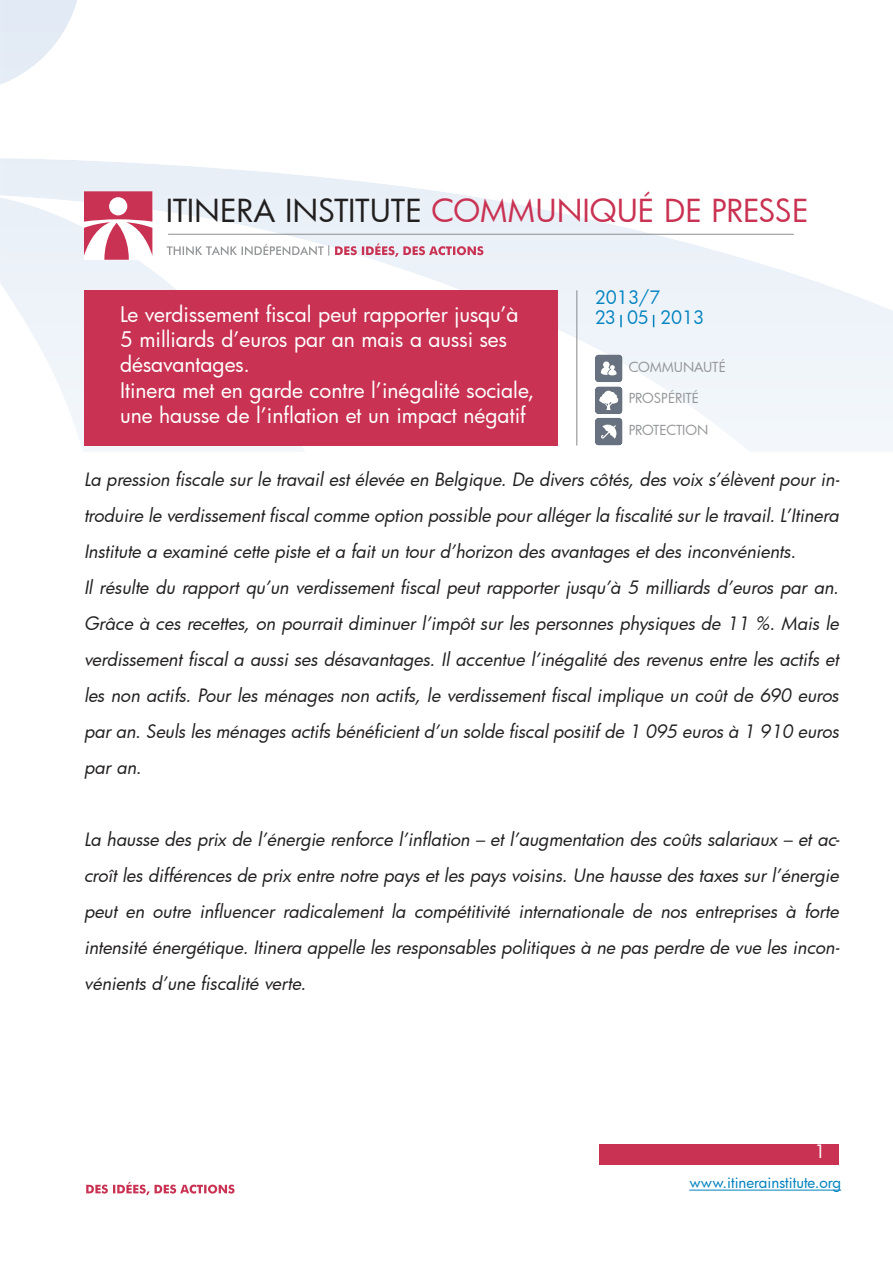
<style>
.page{position:relative;width:893px;height:1263px;background:#fff}
.page>*{position:absolute;margin:0;border:0;box-sizing:border-box;transform-origin:0 0}
.t1{font:31.05px "Futura";color:#c93252}
.t2{font:21px/25.2px "Futura";color:#fff}
.t3{font:italic 18px/36px "Futura";color:#221f1f}
.t4{font:18px "Futura";color:#0082bf}
.t5{font:18px "Futura";color:#fff}
.t6{font:15px "Futura";color:#0082bf}
.t7{font:13.5px "Futura";letter-spacing:-.005em;color:#939597}
.s1{color:#221f1f}
</style>
<div class="page">
<img style="left:0;top:1px;width:893px;height:450px">
<div style="left:599px;top:1144px;width:240px;height:21px;background:#c93252"></div>
<hr style="left:689px;top:1189px;width:152px;height:1px;background:#0082bf">
<div style="left:84px;top:290px;width:473px;height:156px;background:#c93252"></div>
<hr style="left:576px;top:290px;width:1px;height:156px;background:#939597">
<svg style="left:84px;top:191px;width:68px;height:69px"></svg>
<hr style="left:168px;top:234px;width:626px;height:1px;background:#939597">
<svg style="left:335px;top:243px;width:148px;height:14px;background:#e0b3c2"></svg>
<svg style="left:167px;top:244px;width:162px;height:12px"></svg>
<img style="left:595px;top:354px;width:28px;height:28px">
<svg style="left:601px;top:361px;width:16px;height:14px"></svg>
<img style="left:595px;top:418px;width:28px;height:28px">
<svg style="left:601px;top:425px;width:15px;height:14px"></svg>
<img style="left:595px;top:386px;width:28px;height:28px">
<svg style="left:599px;top:391px;width:19px;height:19px"></svg>
<svg style="left:620px;top:315px;width:2px;height:12px"></svg>
<svg style="left:653px;top:315px;width:1px;height:12px"></svg>
<svg style="left:86px;top:1182px;width:149px;height:13px"></svg>
<h1 class="t1" style="left:166px;top:196px;width:644px"><span class="s1">ITINERA INSTITUTE</span> COMMUNIQUÉ DE PRESSE</h1>
<p class="t2" style="left:120px;top:301px;width:416px">Le verdissement fiscal peut rapporter jusqu’à 5 milliards d’euros par an mais a aussi ses désavantages.<br>Itinera met en garde contre l’inégalité sociale, une hausse de l’inflation et un impact négatif</p>
<p class="t4" style="left:595px;top:288px;width:67px">2013/7</p>
<p class="t4" style="left:595px;top:309px;width:111px">23 05 2013</p>
<p class="t7" style="left:629px;top:360px;width:99px">COMMUNAUTÉ</p>
<p class="t7" style="left:629px;top:392px;width:72px">PROSPÉRITÉ</p>
<p class="t7" style="left:629px;top:423px;width:81px">PROTECTION</p>
<p class="t3" style="left:84px;top:461px;width:757px">La pression fiscale sur le travail est élevée en Belgique. De divers côtés, des voix s’élèvent pour in&shy;troduire le verdissement fiscal comme option possible pour alléger la fiscalité sur le travail. L’Itinera Institute a examiné cette piste et a fait un tour d’horizon des avantages et des inconvénients.<br>Il résulte du rapport qu’un verdissement fiscal peut rapporter jusqu’à 5 milliards d’euros par an.<br>Grâce à ces recettes, on pourrait diminuer l’impôt sur les personnes physiques de 11 %. Mais le verdissement fiscal a aussi ses désavantages. Il accentue l’inégalité des revenus entre les actifs et les non actifs. Pour les ménages non actifs, le verdissement fiscal implique un coût de 690 euros par an. Seuls les ménages actifs bénéficient d’un solde fiscal positif de 1 095 euros à 1 910 euros par an.</p>
<p class="t3" style="left:84px;top:821px;width:757px;text-align:justify">La hausse des prix de l’énergie renforce l’inflation – et l’augmentation des coûts salariaux – et ac&shy;croît les différences de prix entre notre pays et les pays voisins. Une hausse des taxes sur l’énergie peut en outre influencer radicalement la compétitivité internationale de nos entreprises à forte intensité énergétique. Itinera appelle les responsables politiques à ne pas perdre de vue les incon&shy;vénients d’une fiscalité verte.</p>
<p class="t5" style="left:814px;top:1142px;width:13px">1</p>
<p class="t6" style="left:689px;top:1175px;width:153px">www.itinerainstitute.org</p>
</div>
